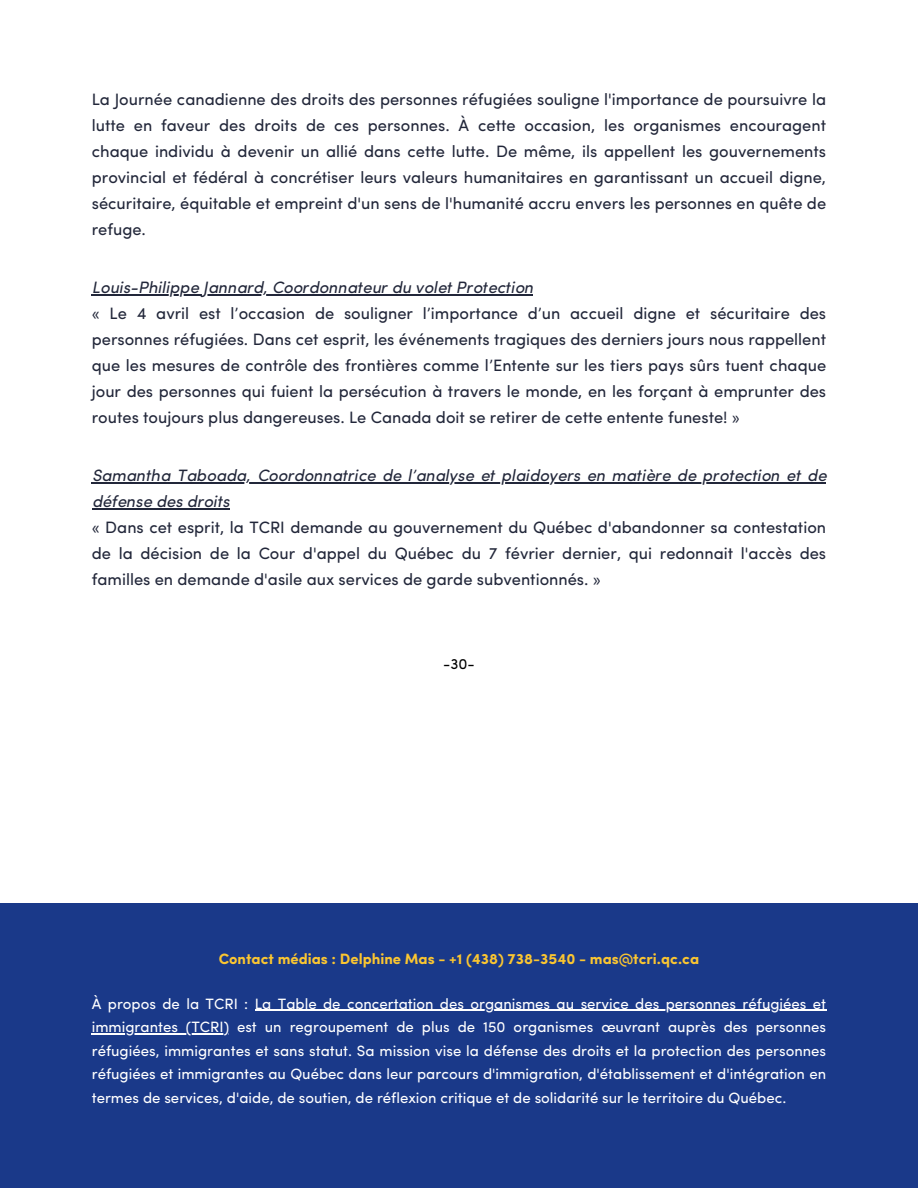
<style>
.page{position:relative;width:918px;height:1188px;background:#fff}
.page>*{position:absolute;margin:0;border:0;box-sizing:border-box;transform-origin:0 0}
.t1{font:16.5px/25.8px "Sofia Pro";color:#22273a;text-align:justify}
.t2{font:italic 16.5px/25.8px "Sofia Pro";color:#22273a}
.t3{font:15px/23.7px "Sofia Pro";color:#fff;text-align:justify}
.t4{font:700 15px "Sofia Pro";color:#fbc631}
.t5{font:15px "Sofia Pro";color:#000}
</style>
<div class="page">
<div style="left:0;top:904px;width:918px;height:284px;background:#1a3989"></div>
<hr style="left:255px;top:1010px;width:571px;height:1px;background:#fff">
<hr style="left:92px;top:1033px;width:137px;height:1px;background:#fff">
<hr style="left:92px;top:294px;width:441px;height:1px;background:#22273a">
<hr style="left:92px;top:482px;width:734px;height:1px;background:#22273a">
<hr style="left:92px;top:508px;width:137px;height:1px;background:#22273a">
<p class="t1" style="left:92px;top:88px;width:736px">La Journée canadienne des droits des personnes réfugiées souligne l'importance de poursuivre la lutte en faveur des droits de ces personnes. À cette occasion, les organismes encouragent chaque individu à devenir un allié dans cette lutte. De même, ils appellent les gouvernements provincial et fédéral à concrétiser leurs valeurs humanitaires en garantissant un accueil digne, sécuritaire, équitable et empreint d'un sens de l'humanité accru envers les personnes en quête de refuge.</p>
<h1 class="t2" style="left:92px;top:276px;width:443px">Louis-Philippe Jannard, Coordonnateur du volet Protection</h1>
<p class="t1" style="left:92px;top:302px;width:736px">« Le 4 avril est l’occasion de souligner l’importance d’un accueil digne et sécuritaire des personnes réfugiées. Dans cet esprit, les événements tragiques des derniers jours nous rappellent que les mesures de contrôle des frontières comme l’Entente sur les tiers pays sûrs tuent chaque jour des personnes qui fuient la persécution à travers le monde, en les forçant à emprunter des routes toujours plus dangereuses. Le Canada doit se retirer de cette entente funeste! »</p>
<p class="t2" style="left:92px;top:464px;width:736px">Samantha Taboada, Coordonnatrice de l’analyse et plaidoyers en matière de protection et de défense des droits</p>
<p class="t1" style="left:92px;top:516px;width:736px">« Dans cet esprit, la TCRI demande au gouvernement du Québec d'abandonner sa contestation de la décision de la Cour d'appel du Québec du 7 février dernier, qui redonnait l'accès des familles en demande d'asile aux services de garde subventionnés. »</p>
<p class="t5" style="left:443px;top:657px;width:33px">-30-</p>
<p class="t4" style="left:219px;top:952px;width:482px">Contact médias : Delphine Mas - +1 (438) 738-3540 - mas@tcri.qc.ca</p>
<p class="t3" style="left:92px;top:993px;width:736px">À propos de la TCRI : La Table de concertation des organismes au service des personnes réfugiées et</p>
<p class="t3" style="left:92px;top:1017px;width:736px">immigrantes (TCRI) est un regroupement de plus de 150 organismes œuvrant auprès des personnes réfugiées, immigrantes et sans statut. Sa mission vise la défense des droits et la protection des personnes réfugiées et immigrantes au Québec dans leur parcours d'immigration, d'établissement et d'intégration en termes de services, d'aide, de soutien, de réflexion critique et de solidarité sur le territoire du Québec.</p>
</div>
